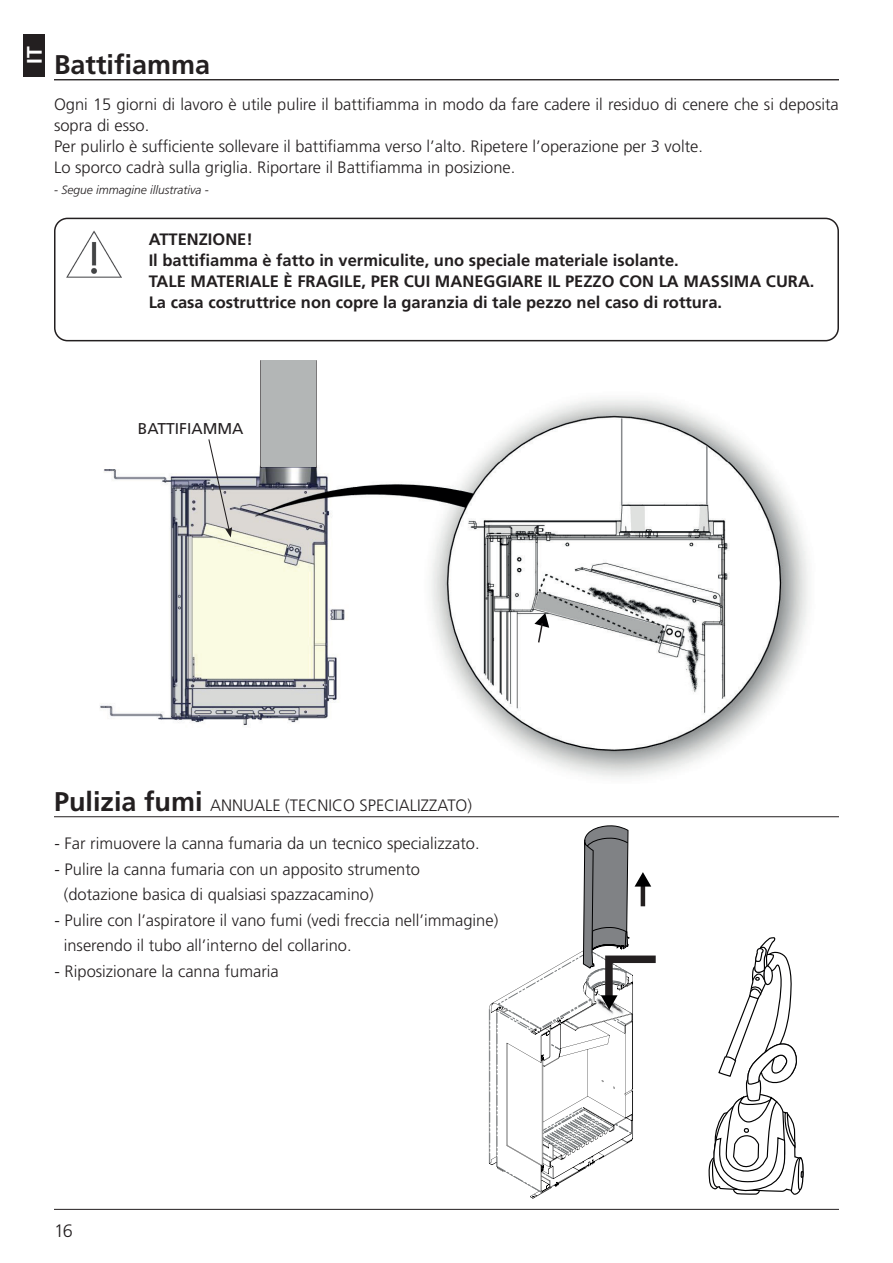
<style>
.page{position:relative;width:893px;height:1263px;background:#fff}
.page>*{position:absolute;margin:0;border:0;box-sizing:border-box;transform-origin:0 0}
.t1{font:700 27px "Frutiger LT Std";color:#231f20}
.t2{font:700 21px "Frutiger LT Std";color:#fff}
.t3{font:300 18px "Frutiger LT Std";color:#231f20}
.t4{font:300 16.5px/21px "Frutiger LT Std";color:#231f20}
.t5{font:700 16.5px/21px "Frutiger LT Std";color:#231f20}
.t6{font:15.6px "Frutiger LT Std";color:#231f20}
.t7{font:italic 300 12px "Frutiger LT Std";color:#231f20}
.s1{font-weight:700;font-size:27px}
</style>
<div class="page">
<hr style="left:54px;top:1209px;width:785px;height:1px;background:#231f20">
<div style="left:23px;top:34px;width:22px;height:43px;background:#231f20"></div>
<hr style="left:54px;top:79px;width:785px;height:1px;background:#231f20">
<hr style="left:54px;top:816px;width:785px;height:1px;background:#231f20">
<div style="left:54px;top:218px;width:785px;height:123px;border:2px solid #231f20;border-radius:13px"></div>
<img style="left:67px;top:230px;width:55px;height:48px">
<img style="left:100px;top:399px;width:708px;height:379px">
<svg style="left:208px;top:438px;width:24px;height:99px"></svg>
<hr style="left:260px;top:360px;width:2px;height:108px;background:#231f20">
<hr style="left:315px;top:360px;width:2px;height:108px;background:#231f20">
<div style="left:261px;top:360px;width:55px;height:107px;background:#b3b6b6"></div>
<svg style="left:534px;top:613px;width:15px;height:31px"></svg>
<svg style="left:489px;top:825px;width:167px;height:373px"></svg>
<hr style="left:621px;top:418px;width:1px;height:88px;background:#87898c">
<hr style="left:706px;top:446px;width:2px;height:59px;background:#87898c">
<svg style="left:709px;top:937px;width:95px;height:273px"></svg>
<p class="t2" style="left:22px;top:64px;width:19px;rotate:-90deg">IT</p>
<h1 class="t1" style="left:54px;top:49px;width:158px">Battifiamma</h1>
<p class="t4" style="left:54px;top:94px;width:786px">Ogni 15 giorni di lavoro è utile pulire il battifiamma in modo da fare cadere il residuo di cenere che si deposita sopra di esso.<br>Per pulirlo è sufficiente sollevare il battifiamma verso l’alto. Ripetere l’operazione per 3 volte.<br>Lo sporco cadrà sulla griglia. Riportare il Battifiamma in posizione.</p>
<p class="t7" style="left:54px;top:183px;width:156px">- Segue immagine illustrativa -</p>
<p class="t5" style="left:149px;top:229px;width:667px">ATTENZIONE!<br>Il battifiamma è fatto in vermiculite, uno speciale materiale isolante.<br>TALE MATERIALE È FRAGILE, PER CUI MANEGGIARE IL PEZZO CON LA MASSIMA CURA.<br>La casa costruttrice non copre la garanzia di tale pezzo nel caso di rottura.</p>
<p class="t6" style="left:138px;top:420px;width:107px">BATTIFIAMMA</p>
<p class="t4" style="left:54px;top:795px;width:420px"><span class="s1">Pulizia fumi</span> ANNUALE (TECNICO SPECIALIZZATO)</p>
<p class="t4" style="left:55px;top:833px;width:427px">- Far rimuovere la canna fumaria da un tecnico specializzato.</p>
<p class="t4" style="left:64px;top:857px;width:358px;line-height:25.5px;text-indent:-9px">- Pulire la canna fumaria con un apposito strumento (dotazione basica di qualsiasi spazzacamino)</p>
<p class="t4" style="left:64px;top:908px;width:436px;line-height:25.5px;text-indent:-9px">- Pulire con l’aspiratore il vano fumi (vedi freccia nell’immagine) inserendo il tubo all’interno del collarino.</p>
<p class="t4" style="left:55px;top:961px;width:226px">- Riposizionare la canna fumaria</p>
<p class="t3" style="left:54px;top:1221px;width:20px">16</p>
</div>
